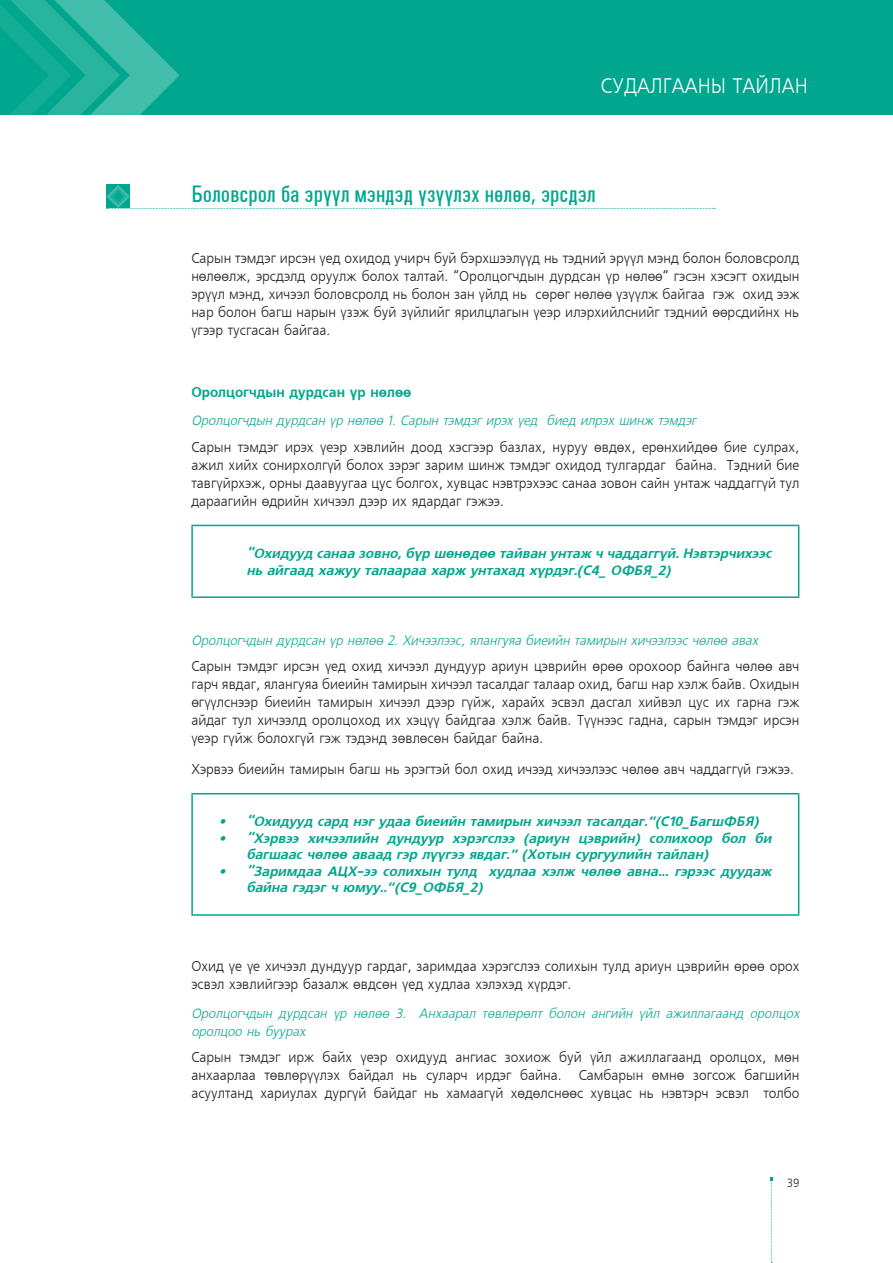
<style>
.page{position:relative;width:893px;height:1263px;background:#fff}
.page>*{position:absolute;margin:0;border:0;box-sizing:border-box;transform-origin:0 0}
.t1{font:ultra-condensed 24px "Mogul Universe";color:#00a78e;scale:.95 1}
.t2{font:21px "Mogul Freeset";color:#fff;scale:.9 1}
.t3{font:14.25px/18px "Mogul Freeset";color:#231f20;text-align:justify;scale:.95 1}
.t4{font:700 14.25px "Mogul Freeset";color:#00a78e;scale:.95 1}
.t5{font:italic 700 13.5px/16.5px "Mogul Freeset";color:#00a78e}
.t6{font:italic 13.5px/18px "Mogul Freeset";color:#00a78e;scale:.95 1}
.t7{font:12px "Mogul Freeset";color:#231f20;scale:.9 1}
</style>
<div class="page">
<div style="left:0;top:0;width:892px;height:115px;background:#00a78e"></div>
<svg style="left:0;top:0;width:179px;height:115px"></svg>
<svg style="left:770px;top:1177px;width:2px;height:84px"></svg>
<svg style="left:107px;top:185px;width:608px;height:24px"></svg>
<hr style="left:191px;top:524px;width:608px;height:2px;background:#00a78e">
<hr style="left:191px;top:526px;width:2px;height:70px;background:#00a78e">
<hr style="left:797px;top:526px;width:2px;height:70px;background:#00a78e">
<hr style="left:191px;top:596px;width:608px;height:2px;background:#00a78e">
<hr style="left:191px;top:793px;width:608px;height:1px;background:#00a78e">
<hr style="left:191px;top:794px;width:2px;height:120px;background:#00a78e">
<hr style="left:797px;top:794px;width:2px;height:120px;background:#00a78e">
<hr style="left:191px;top:914px;width:608px;height:1px;background:#00a78e">
<h2 class="t2" style="left:601px;top:75px;width:231px">СУДАЛГААНЫ ТАЙЛАН</h2>
<h1 class="t1" style="left:191px;top:181px;width:427px">Боловсрол ба эрүүл мэндэд үзүүлэх нөлөө, эрсдэл</h1>
<p class="t3" style="left:191px;top:250px;width:641px">Сарын тэмдэг ирсэн үед охидод учирч буй бэрхшээлүүд нь тэдний эрүүл мэнд болон боловсролд нөлөөлж, эрсдэлд оруулж болох талтай. “Оролцогчдын дурдсан үр нөлөө“ гэсэн хэсэгт охидын эрүүл мэнд, хичээл боловсролд нь болон зан үйлд нь сөрөг нөлөө үзүүлж байгаа гэж охид ээж нар болон багш нарын үзэж буй зүйлийг ярилцлагын үеэр илэрхийлснийг тэдний өөрсдийнх нь үгээр тусгасан байгаа.</p>
<p class="t4" style="left:191px;top:384px;width:233px">Оролцогчдын дурдсан үр нөлөө</p>
<p class="t6" style="left:191px;top:412px;width:533px">Оролцогчдын дурдсан үр нөлөө 1. Сарын тэмдэг ирэх үед биед илрэх шинж тэмдэг</p>
<p class="t3" style="left:191px;top:438px;width:641px">Сарын тэмдэг ирэх үеэр хэвлийн доод хэсгээр базлах, нуруу өвдөх, ерөнхийдөө бие сулрах, ажил хийх сонирхолгүй болох зэрэг зарим шинж тэмдэг охидод тулгардаг байна. Тэдний бие тавгүйрхэж, орны даавуугаа цус болгох, хувцас нэвтрэхээс санаа зовон сайн унтаж чаддаггүй тул дараагийн өдрийн хичээл дээр их ядардаг гэжээ.</p>
<p class="t5" style="left:246px;top:545px;width:526px">“Охидууд санаа зовно, бүр шөнөдөө тайван унтаж ч чаддаггүй. Нэвтэрчихээс нь айгаад хажуу талаараа харж унтахад хүрдэг.(С4_ ОФБЯ_2)</p>
<p class="t6" style="left:191px;top:632px;width:598px">Оролцогчдын дурдсан үр нөлөө 2. Хичээлээс, ялангуяа биеийн тамирын хичээлээс чөлөө авах</p>
<p class="t3" style="left:191px;top:658px;width:641px">Сарын тэмдэг ирсэн үед охид хичээл дундуур ариун цэврийн өрөө орохоор байнга чөлөө авч гарч явдаг, ялангуяа биеийн тамирын хичээл тасалдаг талаар охид, багш нар хэлж байв. Охидын өгүүлснээр биеийн тамирын хичээл дээр гүйж, харайх эсвэл дасгал хийвэл цус их гарна гэж айдаг тул хичээлд оролцоход их хэцүү байдгаа хэлж байв. Түүнээс гадна, сарын тэмдэг ирсэн үеэр гүйж болохгүй гэж тэдэнд зөвлөсөн байдаг байна.</p>
<p class="t3" style="left:191px;top:760px;width:635px">Хэрвээ биеийн тамирын багш нь эрэгтэй бол охид ичээд хичээлээс чөлөө авч чаддаггүй гэжээ.</p>
<p class="t5" style="left:219px;top:814px;width:540px">• “Охидууд сард нэг удаа биеийн тамирын хичээл тасалдаг.”(С10_БагшФБЯ)</p>
<p class="t5" style="left:246px;top:830px;width:526px;text-indent:-27px">• “Хэрвээ хичээлийн дундуур хэрэгслээ (ариун цэврийн) солихоор бол би багшаас чөлөө аваад гэр лүүгээ явдаг.” (Хотын сургуулийн тайлан)</p>
<p class="t5" style="left:246px;top:863px;width:526px;text-indent:-27px">• “Заримдаа АЦХ-ээ солихын тулд худлаа хэлж чөлөө авна... гэрээс дуудаж байна гэдэг ч юмуу..”(С9_ОФБЯ_2)</p>
<p class="t3" style="left:191px;top:957px;width:641px">Охид үе үе хичээл дундуур гардаг, заримдаа хэрэгслээ солихын тулд ариун цэврийн өрөө орох эсвэл хэвлийгээр базалж өвдсөн үед худлаа хэлэхэд хүрдэг.</p>
<p class="t6" style="left:191px;top:1004px;width:641px">Оролцогчдын дурдсан үр нөлөө 3. Анхаарал төвлөрөлт болон ангийн үйл ажиллагаанд оролцох оролцоо нь буурах</p>
<p class="t3" style="left:191px;top:1048px;width:641px">Сарын тэмдэг ирж байх үеэр охидууд ангиас зохиож буй үйл ажиллагаанд оролцох, мөн анхаарлаа төвлөрүүлэх байдал нь суларч ирдэг байна. Самбарын өмнө зогсож багшийн асуултанд хариулах дургүй байдаг нь хамаагүй хөдөлснөөс хувцас нь нэвтэрч эсвэл толбо</p>
<p class="t7" style="left:787px;top:1176px;width:15px">39</p>
</div>
